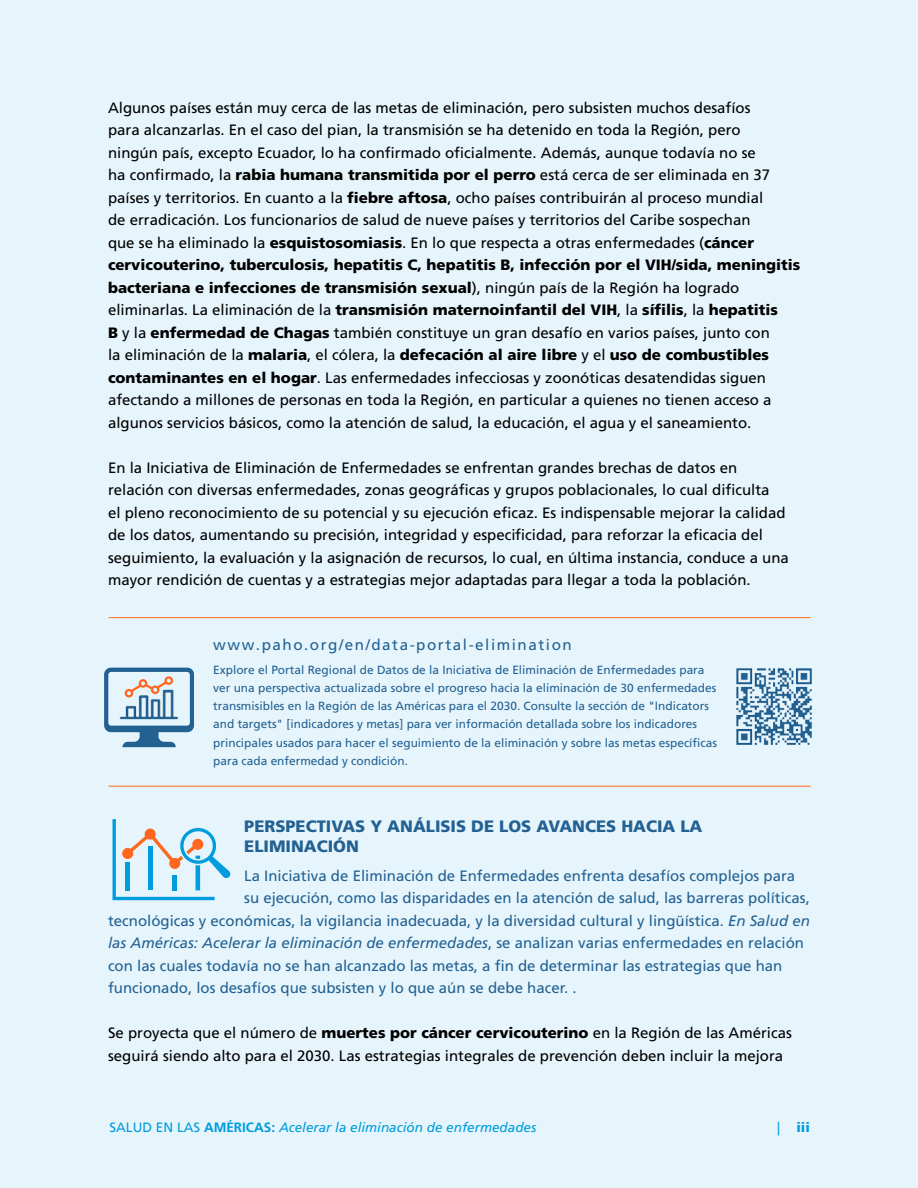
<style>
.page{position:relative;width:918px;height:1188px;background:#e6f5fc}
.page>*{position:absolute;margin:0;border:0;box-sizing:border-box;transform-origin:0 0}
.t1{font:900 16.5px/19.8px "Frutiger LT Pro";color:#236192}
.t2{font:15.15px "Frutiger LT Pro";letter-spacing:.1em;color:#236192}
.t3{font:15px/22.5px "Frutiger LT Pro";color:#000}
.t4{font:15px "Frutiger LT Pro";color:#236192}
.t5{font:italic 15px "Frutiger LT Pro";color:#236192}
.t6{font:italic 13.5px "Frutiger LT Pro";color:#009cde}
.t7{font:900 13.5px "Frutiger LT Pro";color:#009cde}
.t8{font:11.85px/18.3px "Frutiger LT Pro";color:#236192}
.s1{font-weight:900}
.s2{font-style:italic}
.s3{font-style:normal}
.s4{font-weight:700;font-style:normal}
.s5{font-weight:400}
</style>
<div class="page">
<hr style="left:109px;top:786px;width:702px;height:1px;background:#ff671f">
<hr style="left:109px;top:617px;width:702px;height:1px;background:#ff671f">
<svg style="left:104px;top:668px;width:90px;height:79px"></svg>
<img style="left:736px;top:668px;width:76px;height:77px">
<svg style="left:112px;top:819px;width:119px;height:81px"></svg>
<p class="t3" style="left:108px;top:96px;width:694px">Algunos países están muy cerca de las metas de eliminación, pero subsisten muchos desafíos<br>para alcanzarlas. En el caso del pian, la transmisión se ha detenido en toda la Región, pero<br>ningún país, excepto Ecuador, lo ha confirmado oficialmente. Además, aunque todavía no se<br>ha confirmado, la <span class="s1">rabia humana transmitida por el perro</span> está cerca de ser eliminada en 37 países y territorios. En cuanto a la <span class="s1">fiebre aftosa</span>, ocho países contribuirán al proceso mundial<br>de erradicación. Los funcionarios de salud de nueve países y territorios del Caribe sospechan<br>que se ha eliminado la <span class="s1">esquistosomiasis</span>. En lo que respecta a otras enfermedades (<span class="s1">cáncer cervicouterino, tuberculosis, hepatitis C, hepatitis B, infección por el VIH/sida, meningitis bacteriana e infecciones de transmisión sexual</span>), ningún país de la Región ha logrado eliminarlas. La eliminación de la <span class="s1">transmisión maternoinfantil del VIH</span>, la <span class="s1">sífilis</span>, la <span class="s1">hepatitis<br>B</span> y la <span class="s1">enfermedad de Chagas</span> también constituye un gran desafío en varios países, junto con<br>la eliminación de la <span class="s1">malaria</span>, el cólera, la <span class="s1">defecación al aire libre</span> y el <span class="s1">uso de combustibles contaminantes en el hogar</span>. Las enfermedades infecciosas y zoonóticas desatendidas siguen afectando a millones de personas en toda la Región, en particular a quienes no tienen acceso a algunos servicios básicos, como la atención de salud, la educación, el agua y el saneamiento.</p>
<p class="t3" style="left:108px;top:456px;width:682px">En la Iniciativa de Eliminación de Enfermedades se enfrentan grandes brechas de datos en relación con diversas enfermedades, zonas geográficas y grupos poblacionales, lo cual dificulta<br>el pleno reconocimiento de su potencial y su ejecución eficaz. Es indispensable mejorar la calidad de los datos, aumentando su precisión, integridad y especificidad, para reforzar la eficacia del seguimiento, la evaluación y la asignación de recursos, lo cual, en última instancia, conduce a una mayor rendición de cuentas y a estrategias mejor adaptadas para llegar a toda la población.</p>
<p class="t2" style="left:213px;top:636px;width:360px">www.paho.org/en/data-portal-elimination</p>
<p class="t8" style="left:213px;top:660px;width:505px">Explore el Portal Regional de Datos de la Iniciativa de Eliminación de Enfermedades para ver una perspectiva actualizada sobre el progreso hacia la eliminación de 30 enfermedades transmisibles en la Región de las Américas para el 2030. Consulte la sección de "Indicators and targets" [indicadores y metas] para ver información detallada sobre los indicadores principales usados para hacer el seguimiento de la eliminación y sobre las metas específicas para cada enfermedad y condición.</p>
<p class="t1" style="left:244px;top:816px;width:460px">PERSPECTIVAS Y ANÁLISIS DE LOS AVANCES HACIA LA<br>ELIMINACIÓN</p>
<p class="t4" style="left:244px;top:867px;width:553px">La Iniciativa de Eliminación de Enfermedades enfrenta desafíos complejos para</p>
<p class="t4" style="left:244px;top:889px;width:567px">su ejecución, como las disparidades en la atención de salud, las barreras políticas,</p>
<p class="t4" style="left:108px;top:912px;width:703px">tecnológicas y económicas, la vigilancia inadecuada, y la diversidad cultural y lingüística. <span class="s2">En Salud en</span></p>
<p class="t5" style="left:108px;top:934px;width:698px">las Américas: Acelerar la eliminación de enfermedades<span class="s3">, se analizan varias enfermedades en relación</span></p>
<p class="t4" style="left:108px;top:957px;width:676px">con las cuales todavía no se han alcanzado las metas, a fin de determinar las estrategias que han</p>
<p class="t4" style="left:108px;top:979px;width:470px">funcionado, los desafíos que subsisten y lo que aún se debe hacer. .</p>
<p class="t3" style="left:108px;top:1022px;width:685px">Se proyecta que el número de <span class="s1">muertes por cáncer cervicouterino</span> en la Región de las Américas seguirá siendo alto para el 2030. Las estrategias integrales de prevención deben incluir la mejora</p>
<p class="t6" style="left:110px;top:1119px;width:428px"><span class="s3">SALUD EN LAS</span> <span class="s4">AMÉRICAS:</span> Acelerar la eliminación de enfermedades</p>
<p class="t7" style="left:777px;top:1119px;width:34px"><span class="s5">|</span> iii</p>
</div>
